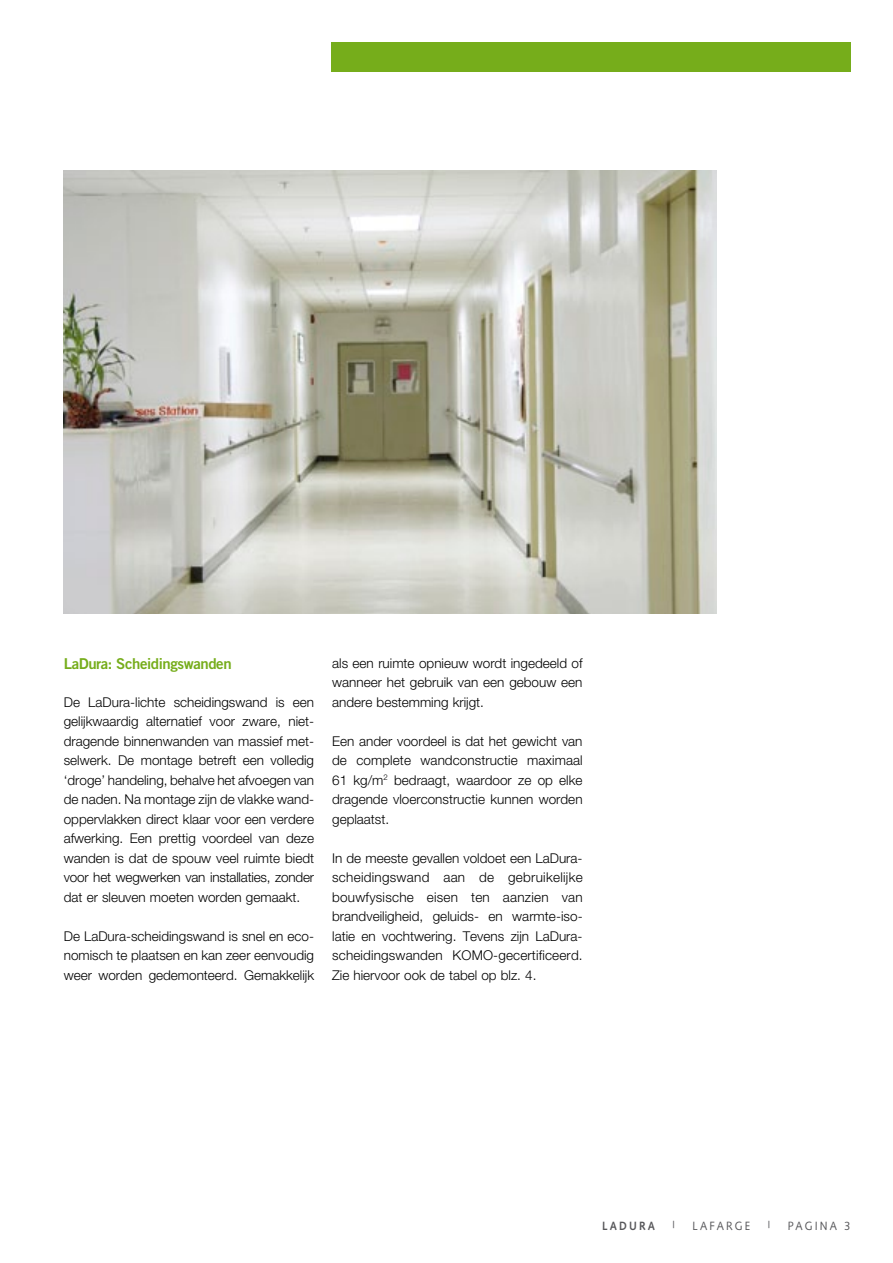
<style>
.page{position:relative;width:893px;height:1263px;background:#fff}
.page>*{position:absolute;margin:0;border:0;box-sizing:border-box;transform-origin:0 0}
.t1{font:15px "Trade Gothic Bold Two";letter-spacing:-.03em;color:#76ad1b}
.t2{font:300 13.5px/19.5px "Helvetica Neue";color:#000;text-align:justify}
.t3{font:12px "Syntax";letter-spacing:.2em;color:#57575a;scale:.9 1}
.t4{font:700 12px "Syntax";letter-spacing:.2em;color:#57575a;scale:.9 1}
.t5{font:9.6px "Syntax";color:#57575a;scale:1.12 1}
</style>
<div class="page">
<div style="left:331px;top:43px;width:519px;height:29px;background:#76ad1b"></div>
<img style="left:64px;top:170px;width:652px;height:444px">
<p class="t1" style="left:64px;top:654px;width:169px">LaDura: Scheidingswanden</p>
<p class="t2" style="left:64px;top:692px;width:252px;text-align:left">De LaDura-lichte scheidingswand is een gelijkwaardig alternatief voor zware, niet&shy;dragende binnenwanden van massief met&shy;selwerk. De montage betreft een volledig ‘droge’ handeling, behalve het afvoegen van de naden. Na montage zijn de vlakke wand&shy;oppervlakken direct klaar voor een verdere afwerking. Een prettig voordeel van deze wanden is dat de spouw veel ruimte biedt voor het wegwerken van installaties, zonder dat er sleuven moeten worden gemaakt.</p>
<p class="t2" style="left:64px;top:926px;width:252px">De LaDura-scheidingswand is snel en eco&shy;nomisch te plaatsen en kan zeer eenvoudig weer worden gedemonteerd. Gemakkelijk</p>
<p class="t2" style="left:332px;top:653px;width:252px">als een ruimte opnieuw wordt ingedeeld of wanneer het gebruik van een gebouw een andere bestemming krijgt.</p>
<p class="t2" style="left:332px;top:731px;width:252px">Een ander voordeel is dat het gewicht van de complete wandconstructie maximaal 61 kg/m<sup>2</sup> bedraagt, waardoor ze op elke dragende vloerconstructie kunnen worden geplaatst.</p>
<p class="t2" style="left:332px;top:848px;width:252px">In de meeste gevallen voldoet een LaDura&shy;scheidingswand aan de gebruikelijke bouwfysische eisen ten aanzien van brandveiligheid, geluids- en warmte-iso&shy;latie en vochtwering. Tevens zijn LaDura&shy;scheidingswanden KOMO-gecertificeerd.<br>Zie hiervoor ook de tabel op blz. 4.</p>
<p class="t4" style="left:602px;top:1218px;width:60px">LADURA</p>
<p class="t5" style="left:673px;top:1219px;width:4px">|</p>
<p class="t3" style="left:693px;top:1218px;width:65px">LAFARGE</p>
<p class="t5" style="left:768px;top:1219px;width:4px">|</p>
<p class="t3" style="left:788px;top:1218px;width:71px">PAGINA 3</p>
</div>
